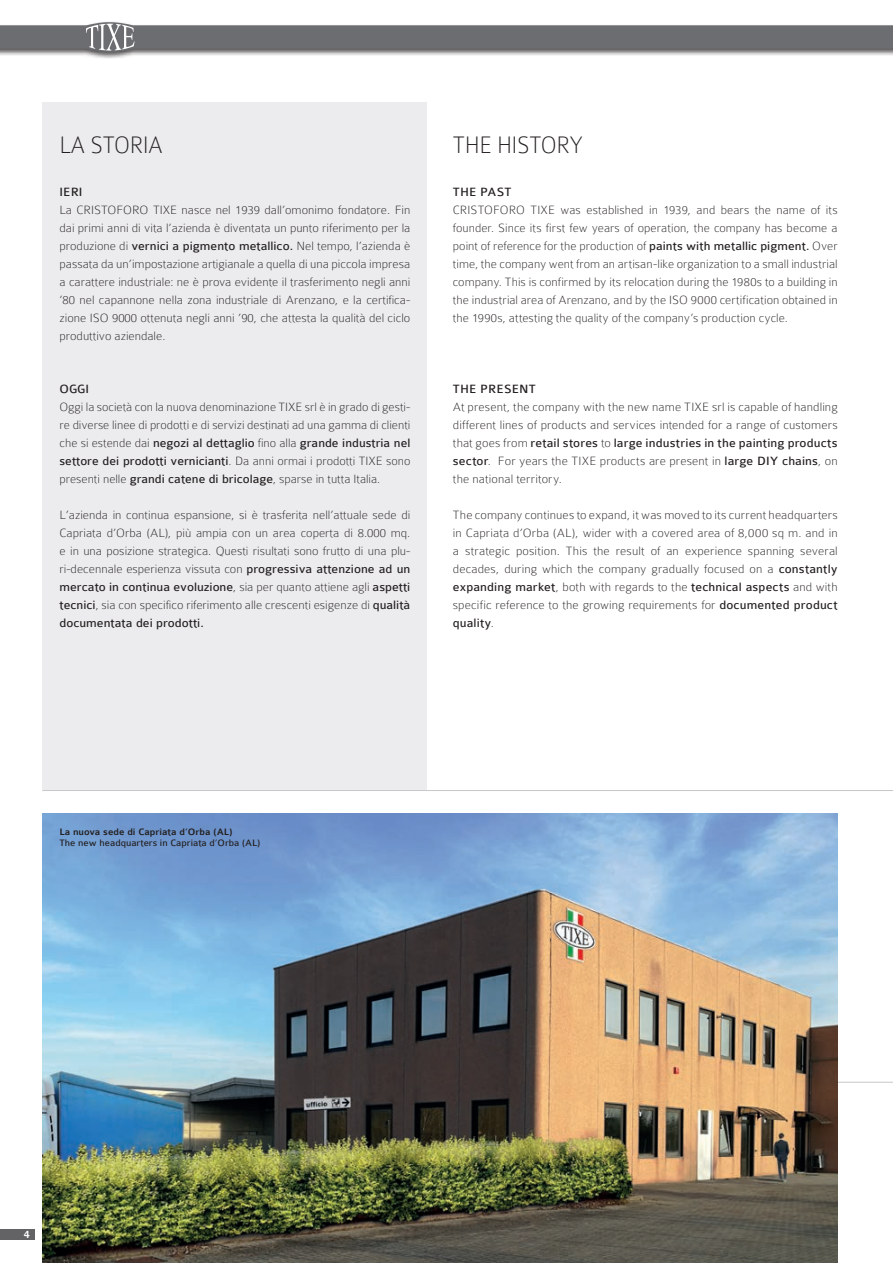
<style>
.page{position:relative;width:893px;height:1263px;background:#fff}
.page>*{position:absolute;margin:0;border:0;box-sizing:border-box;transform-origin:0 0}
.t1{font:100 25.5px "Colaborate";letter-spacing:-.01em;color:#231f20;scale:.95 1}
.t2{font:100 12.9px/18px "Colaborate";color:#231f20;text-align:justify;scale:1.05 1}
.t3{font:100 12.9px/18px "Colaborate";color:#231f20;text-align:justify;scale:1.04 1}
.t4{font:12.9px "Colaborate";letter-spacing:.005em;color:#231f20;scale:1.05 1}
.t5{font:500 11.7px "Colaborate";color:#fff;scale:.95 1}
.t6{font:10.05px "Colaborate";color:#231f20;scale:1.05 1}
.t7{font:500 10.05px "Colaborate";color:#231f20;scale:1.05 1}
.s1{font-weight:400}
</style>
<div class="page">
<div style="left:0;top:1229px;width:34px;height:10px;background:#636366"></div>
<div style="left:0;top:20px;width:893px;height:39px;background:#231f20;opacity:.75"></div>
<svg style="left:0;top:22px;width:893px;height:30px;background:#7f7f82"></svg>
<div style="left:43px;top:102px;width:384px;height:688px;background:#ececee"></div>
<hr style="left:43px;top:790px;width:850px;height:1px;background:#c7c8ca">
<hr style="left:43px;top:1082px;width:850px;height:1px;background:#c7c8ca">
<img style="left:43px;top:813px;width:795px;height:450px">
<h1 class="t1" style="left:60px;top:132px;width:110px">LA STORIA</h1>
<p class="t4" style="left:60px;top:186px;width:23px">IERI</p>
<p class="t2" style="left:60px;top:201px;width:336px">La CRISTOFORO TIXE nasce nel 1939 dall’omonimo fondatore. Fin dai primi anni di vita l’azienda è diventata un punto riferimento per la produzione di <span class="s1">vernici a pigmento metallico.</span> Nel tempo, l’azienda è passata da un’impostazione artigianale a quella di una piccola impresa a carattere industriale: ne è prova evidente il trasferimento negli anni ’80 nel capannone nella zona industriale di Arenzano, e la certifica&shy;zione ISO 9000 ottenuta negli anni ’90, che attesta la qualità del ciclo produttivo aziendale.</p>
<p class="t4" style="left:60px;top:383px;width:30px">OGGI</p>
<p class="t3" style="left:60px;top:398px;width:339px">Oggi la società con la nuova denominazione TIXE srl è in grado di gesti&shy;re diverse linee di prodotti e di servizi destinati ad una gamma di clienti che si estende dai <span class="s1">negozi al dettaglio</span> fino alla <span class="s1">grande industria nel settore dei prodotti vernicianti</span>. Da anni ormai i prodotti TIXE sono presenti nelle <span class="s1">grandi catene di bricolage</span>, sparse in tutta Italia.</p>
<p class="t2" style="left:60px;top:506px;width:336px">L’azienda in continua espansione, si è trasferita nell’attuale sede di Capriata d’Orba (AL), più ampia con un area coperta di 8.000 mq. e in una posizione strategica. Questi risultati sono frutto di una plu&shy;ri-decennale esperienza vissuta con <span class="s1">progressiva attenzione ad un mercato in continua evoluzione</span>, sia per quanto attiene agli <span class="s1">aspetti tecnici</span>, sia con specifico riferimento alle crescenti esigenze di <span class="s1">qualità documentata dei prodotti.</span></p>
<h1 class="t1" style="left:453px;top:132px;width:138px">THE HISTORY</h1>
<p class="t4" style="left:453px;top:186px;width:57px">THE PAST</p>
<p class="t3" style="left:453px;top:201px;width:372px">CRISTOFORO TIXE was established in 1939, and bears the name of its founder. Since its first few years of operation, the company has become a point of reference for the production of <span class="s1">paints with metallic pigment.</span> Over time, the company went from an artisan-like organization to a small industrial company. This is confirmed by its relocation during the 1980s to a building in the industrial area of Arenzano, and by the ISO 9000 certification obtained in the 1990s, attesting the quality of the company’s production cycle.</p>
<p class="t4" style="left:453px;top:383px;width:80px">THE PRESENT</p>
<p class="t2" style="left:453px;top:398px;width:368px">At present, the company with the new name TIXE srl is capable of handling different lines of products and services intended for a range of customers that goes from <span class="s1">retail stores</span> to <span class="s1">large industries in the painting products sector</span>. For years the TIXE products are present in <span class="s1">large DIY chains</span>, on the national territory.</p>
<p class="t2" style="left:453px;top:506px;width:368px">The company continues to expand, it was moved to its current headquarters in Capriata d’Orba (AL), wider with a covered area of 8,000 sq m. and in a strategic position. This the result of an experience spanning several decades, during which the company gradually focused on a <span class="s1">constantly expanding market</span>, both with regards to the <span class="s1">technical aspects</span> and with specific reference to the growing requirements for <span class="s1">documented product quality</span>.</p>
<p class="t7" style="left:60px;top:826px;width:166px">La nuova sede di Capriata d’Orba (AL)</p>
<p class="t6" style="left:60px;top:838px;width:193px">The new headquarters in Capriata d’Orba (AL)</p>
<p class="t5" style="left:24px;top:1228px;width:8px">4</p>
</div>
